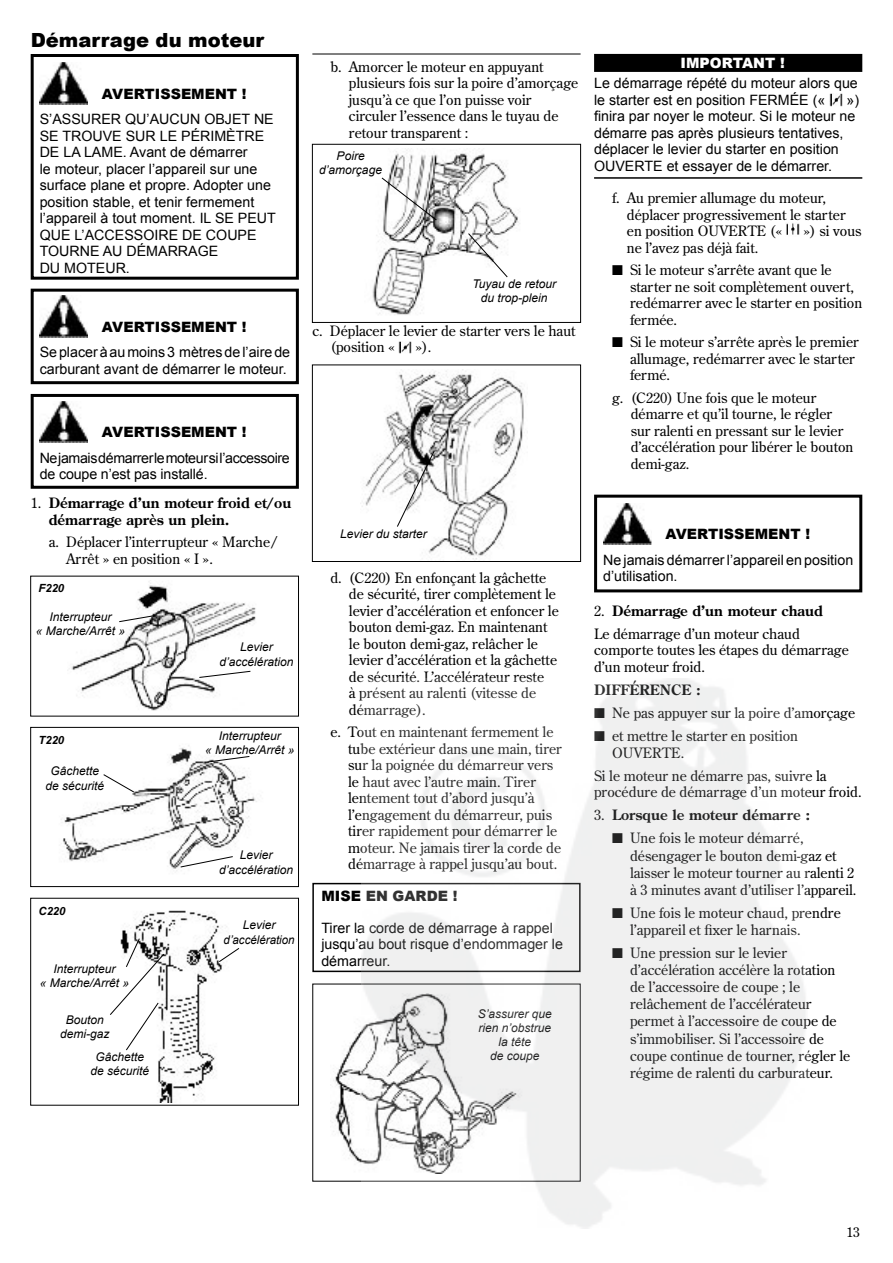
<style>
.page{position:relative;width:893px;height:1263px;background:#fff}
.page>*{position:absolute;margin:0;border:0;box-sizing:border-box;transform-origin:0 0}
.Pg_Heads{font:900 19.5px "Arial";color:#000}
.Body_numbered{font:14.25px/16.5px "Century Old Style Std";color:#000}
.Boxed_text{font:14.25px/16.5px "Arial";color:#000}
.Important_text{font:14.25px/16.5px "Arial";color:#000}
.Body_text{font:14.25px/16.5px "Century Old Style Std";color:#000}
.Body_numbered-2{font:700 14.25px/16.5px "Century Old Style Std";color:#000}
.Caution{font:14.25px/16.5px "Arial";color:#000}
.Boxed_text-2{font:14.25px/16.5px "Arial";letter-spacing:-.025em;color:#000}
.Warning{font:900 14.25px "Arial";color:#000}
.Caution-2{font:900 14.25px "Arial";color:#000}
.Important{font:900 14.25px "Arial";color:#fff}
.t1{font:13.5px "Century Old Style Std";color:#000}
.Callout{font:italic 12px/14.2px "Arial";color:#000;text-align:center}
.Callout-2{font:italic 12px "Arial";color:#000;scale:.96 1}
.t2{font:italic 700 11.25px "Arial";color:#000}
.s1{font-weight:400}
</style>
<div class="page">
<img style="left:122px;top:910px;width:105px;height:193px">
<img style="left:362px;top:371px;width:162px;height:189px">
<div style="left:30px;top:898px;width:269px;height:207px;border:1px solid #000"></div>
<div style="left:31px;top:54px;width:268px;height:226px;border:3px solid #000"></div>
<img style="left:40px;top:63px;width:48px;height:41px">
<div style="left:31px;top:289px;width:268px;height:95px;border:3px solid #000"></div>
<img style="left:40px;top:296px;width:48px;height:42px">
<div style="left:31px;top:394px;width:268px;height:95px;border:3px solid #000"></div>
<img style="left:40px;top:401px;width:48px;height:42px">
<svg style="left:399px;top:342px;width:13px;height:12px"></svg>
<div style="left:312px;top:883px;width:269px;height:89px;border:2px solid #000"></div>
<div style="left:594px;top:54px;width:268px;height:18px;background:#000"></div>
<hr style="left:594px;top:177px;width:268px;height:2px;background:#000">
<img style="left:829px;top:94px;width:14px;height:12px">
<img style="left:786px;top:223px;width:14px;height:12px">
<div style="left:594px;top:495px;width:268px;height:97px;border:3px solid #000"></div>
<img style="left:603px;top:503px;width:48px;height:42px">
<div style="left:30px;top:576px;width:269px;height:140px;border:1px solid #000"></div>
<img style="left:69px;top:583px;width:187px;height:128px">
<svg style="left:118px;top:615px;width:37px;height:7px"></svg>
<svg style="left:199px;top:670px;width:52px;height:8px"></svg>
<div style="left:30px;top:727px;width:269px;height:160px;border:1px solid #000"></div>
<img style="left:61px;top:745px;width:196px;height:126px">
<svg style="left:207px;top:756px;width:43px;height:7px"></svg>
<div style="left:312px;top:144px;width:269px;height:179px;border:1px solid #000"></div>
<svg style="left:103px;top:774px;width:32px;height:19px"></svg>
<svg style="left:180px;top:856px;width:54px;height:12px"></svg>
<svg style="left:110px;top:938px;width:55px;height:113px"></svg>
<svg style="left:218px;top:947px;width:22px;height:16px"></svg>
<img style="left:372px;top:150px;width:148px;height:165px">
<svg style="left:381px;top:177px;width:56px;height:44px"></svg>
<svg style="left:467px;top:233px;width:41px;height:45px"></svg>
<div style="left:312px;top:364px;width:269px;height:198px;border:1px solid #000"></div>
<svg style="left:396px;top:450px;width:39px;height:78px"></svg>
<img style="left:332px;top:1031px;width:29px;height:132px">
<hr style="left:312px;top:54px;width:269px;height:1px;background:#000">
<img style="left:361px;top:678px;width:445px;height:551px">
<p class="Pg_Heads" style="left:31px;top:29px;width:235px">Démarrage du moteur</p>
<p class="Warning" style="left:102px;top:86px;width:146px">AVERTISSEMENT !</p>
<p class="Boxed_text" style="left:40px;top:111px;width:238px">S’ASSURER QU’AUCUN OBJET NE<br>SE TROUVE SUR LE PÉRIMÈTRE<br>DE LA LAME. Avant de démarrer<br>le moteur, placer l’appareil sur une surface plane et propre. Adopter une position stable, et tenir fermement l’appareil à tout moment. IL SE PEUT<br>QUE L’ACCESSOIRE DE COUPE<br>TOURNE AU DÉMARRAGE</p>
<p class="Boxed_text" style="left:40px;top:259px;width:92px">DU MOTEUR.</p>
<p class="Warning" style="left:102px;top:319px;width:146px">AVERTISSEMENT !</p>
<p class="Boxed_text" style="left:40px;top:344px;width:252px">Se placer à au moins 3 mètres de l’aire de carburant avant de démarrer le moteur.</p>
<p class="Warning" style="left:102px;top:424px;width:146px">AVERTISSEMENT !</p>
<p class="Boxed_text-2" style="left:40px;top:449px;width:252px">Ne jamais démarrer le moteur si l’accessoire de coupe n’est pas installé.</p>
<p class="Body_numbered-2" style="left:49px;top:495px;width:244px;text-indent:-18px"><span class="s1">1.</span> Démarrage d’un moteur froid et/ou démarrage après un plein.</p>
<p class="Body_numbered" style="left:66px;top:534px;width:213px;text-indent:-17px">a. Déplacer l’interrupteur « Marche/<br>Arrêt » en position « I ».</p>
<p class="t2" style="left:39px;top:582px;width:27px">F220</p>
<p class="Callout" style="left:49px;top:610px;width:64px">Interrupteur</p>
<p class="Callout" style="left:36px;top:624px;width:91px">« Marche/Arrêt »</p>
<p class="Callout" style="left:240px;top:640px;width:34px">Levier</p>
<p class="Callout" style="left:220px;top:654px;width:76px">d’accélération</p>
<p class="t2" style="left:39px;top:734px;width:27px">T220</p>
<p class="Callout" style="left:205px;top:728px;width:91px">Interrupteur<br>« Marche/Arrêt »</p>
<p class="Callout" style="left:45px;top:764px;width:60px">Gâchette de sécurité</p>
<p class="t2" style="left:39px;top:904px;width:28px">C220</p>
<p class="Callout" style="left:40px;top:962px;width:91px">Interrupteur<br>« Marche/Arrêt »</p>
<p class="Callout" style="left:66px;top:1013px;width:40px">Bouton</p>
<p class="Callout" style="left:60px;top:1027px;width:51px">demi-gaz</p>
<p class="Callout" style="left:90px;top:1049px;width:60px">Gâchette de sécurité</p>
<p class="Callout" style="left:240px;top:848px;width:34px">Levier</p>
<p class="Callout" style="left:219px;top:862px;width:76px">d’accélération</p>
<p class="Callout" style="left:243px;top:918px;width:34px">Levier</p>
<p class="Callout-2" style="left:224px;top:933px;width:76px">d’accélération</p>
<p class="Body_numbered" style="left:349px;top:58px;width:231px;text-indent:-19px">b. Amorcer le moteur en appuyant plusieurs fois sur la poire d’amorçage jusqu’à ce que l’on puisse voir circuler l’essence dans le tuyau de retour transparent :</p>
<p class="Callout" style="left:319px;top:148px;width:64px">Poire d’amorçage</p>
<p class="Callout" style="left:472px;top:276px;width:85px">Tuyau de retour</p>
<p class="Callout" style="left:481px;top:291px;width:68px">du trop-plein</p>
<p class="Body_numbered" style="left:330px;top:322px;width:247px;text-indent:-18px">c. Déplacer le levier de starter vers le haut (position «</p>
<p class="Body_numbered" style="left:415px;top:339px;width:17px">»).</p>
<p class="Important" style="left:681px;top:55px;width:106px">IMPORTANT !</p>
<p class="Important_text" style="left:594px;top:75px;width:265px">Le démarrage répété du moteur alors que le starter est en position FERMÉE («</p>
<p class="Important_text" style="left:594px;top:91px;width:267px;text-indent:253px">») finira par noyer le moteur. Si le moteur ne démarre pas après plusieurs tentatives, déplacer le levier du starter en position<br>OUVERTE et essayer de le démarrer.</p>
<p class="Body_numbered" style="left:627px;top:190px;width:220px;text-indent:-15px">f. Au premier allumage du moteur, déplacer progressivement le starter en position OUVERTE («</p>
<p class="Body_numbered" style="left:803px;top:223px;width:60px">») si vous</p>
<p class="Body_numbered" style="left:627px;top:239px;width:133px">ne l’avez pas déjà fait.</p>
<p class="Body_numbered" style="left:630px;top:262px;width:234px;text-indent:-18px">■ Si le moteur s’arrête avant que le starter ne soit complètement ouvert, redémarrer avec le starter en position fermée.</p>
<p class="Body_numbered" style="left:630px;top:334px;width:230px;text-indent:-18px">■ Si le moteur s’arrête après le premier allumage, redémarrer avec le starter fermé.</p>
<p class="Body_numbered" style="left:631px;top:389px;width:224px;text-indent:-19px">g. (C220) Une fois que le moteur démarre et qu’il tourne, le régler sur ralenti en pressant sur le levier d’accélération pour libérer le bouton demi-gaz.</p>
<p class="Callout" style="left:340px;top:527px;width:88px">Levier du starter</p>
<p class="Body_numbered" style="left:349px;top:569px;width:211px;text-indent:-19px">d. (C220) En enfonçant la gâchette de sécurité, tirer complètement le levier d’accélération et enfoncer le bouton demi-gaz. En maintenant le bouton demi-gaz, relâcher le levier d’accélération et la gâchette de sécurité. L’accélérateur reste<br>à présent au ralenti (vitesse de démarrage).</p>
<p class="Body_numbered" style="left:348px;top:724px;width:215px;text-indent:-18px">e. Tout en maintenant fermement le tube extérieur dans une main, tirer sur la poignée du démarreur vers le haut avec l’autre main. Tirer lentement tout d’abord jusqu’à l’engagement du démarreur, puis tirer rapidement pour démarrer le moteur. Ne jamais tirer la corde de démarrage à rappel jusqu’au bout.</p>
<p class="Caution-2" style="left:321px;top:888px;width:138px">MISE EN GARDE !</p>
<p class="Caution" style="left:321px;top:919px;width:243px">Tirer la corde de démarrage à rappel jusqu’au bout risque d’endommager le démarreur.</p>
<p class="Callout" style="left:478px;top:1006px;width:76px">S’assurer que</p>
<p class="Callout" style="left:478px;top:1020px;width:74px">rien n’obstrue</p>
<p class="Callout" style="left:498px;top:1035px;width:34px">la tête</p>
<p class="Callout" style="left:490px;top:1049px;width:51px">de coupe</p>
<p class="Warning" style="left:665px;top:526px;width:146px">AVERTISSEMENT !</p>
<p class="Boxed_text" style="left:603px;top:552px;width:252px">Ne jamais démarrer l’appareil en position d’utilisation.</p>
<p class="Body_numbered-2" style="left:594px;top:603px;width:230px"><span class="s1">2.</span> Démarrage d’un moteur chaud</p>
<p class="Body_text" style="left:594px;top:625px;width:256px">Le démarrage d’un moteur chaud comporte toutes les étapes du démarrage d’un moteur froid.</p>
<p class="Body_numbered-2" style="left:594px;top:681px;width:108px">DIFFÉRENCE :</p>
<p class="Body_numbered" style="left:594px;top:704px;width:263px">■ Ne pas appuyer sur la poire d’amorçage</p>
<p class="Body_numbered" style="left:612px;top:727px;width:188px;line-height:17.1px;text-indent:-18px">■ et mettre le starter en position<br>OUVERTE.</p>
<p class="Body_text" style="left:594px;top:767px;width:269px">Si le moteur ne démarre pas, suivre la procédure de démarrage d’un moteur froid.</p>
<p class="Body_numbered-2" style="left:594px;top:807px;width:218px"><span class="s1">3.</span> Lorsque le moteur démarre :</p>
<p class="Body_numbered" style="left:630px;top:829px;width:228px;line-height:17.1px;text-indent:-18px">■ Une fois le moteur démarré, désengager le bouton demi-gaz et laisser le moteur tourner au ralenti 2 à 3 minutes avant d’utiliser l’appareil.</p>
<p class="Body_numbered" style="left:630px;top:904px;width:212px;line-height:17.1px;text-indent:-18px">■ Une fois le moteur chaud, prendre l’appareil et fixer le harnais.</p>
<p class="Body_numbered" style="left:630px;top:944px;width:222px;line-height:17.1px;text-indent:-18px">■ Une pression sur le levier d’accélération accélère la rotation de l’accessoire de coupe ; le relâchement de l’accélérateur permet à l’accessoire de coupe de s’immobiliser. Si l’accessoire de coupe continue de tourner, régler le régime de ralenti du carburateur.</p>
<p class="t1" style="left:846px;top:1223px;width:15px">13</p>
</div>
